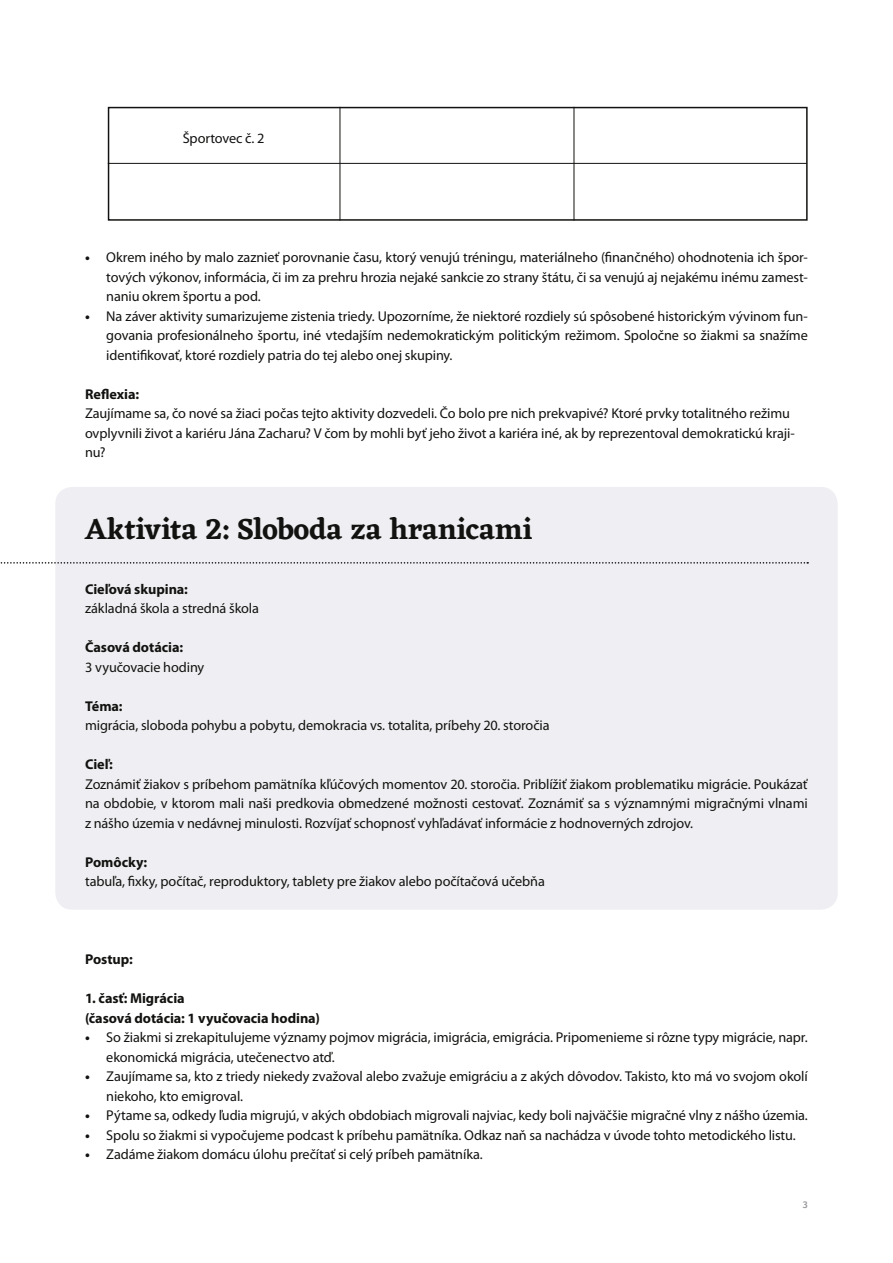
<style>
.page{position:relative;width:893px;height:1263px;background:#fff}
.page>*{position:absolute;margin:0;border:0;box-sizing:border-box;transform-origin:0 0}
.t1{font:600 30px "Eczar";letter-spacing:-.015em;color:#121310}
.t2{font:14.25px/19.5px "Myriad Pro";letter-spacing:-.01em;color:#121310;text-align:justify}
.t3{font:700 14.25px/19.5px "Myriad Pro";letter-spacing:-.005em;color:#121310}
.t4{font:500 9.75px "Fira Sans";color:#96969b}
.s1{font-weight:700}
</style>
<div class="page">
<div style="left:55px;top:487px;width:783px;height:423px;background:#efeff3;border-radius:17px"></div>
<svg style="left:0;top:562px;width:808px;height:2px"></svg>
<div style="left:108px;top:107px;width:700px;height:114px;border:2px solid #121310"></div>
<hr style="left:108px;top:163px;width:699px;height:1px;background:#121310">
<hr style="left:340px;top:107px;width:1px;height:114px;background:#121310">
<hr style="left:574px;top:107px;width:1px;height:114px;background:#121310">
<p class="t2" style="left:183px;top:128px;width:83px">Športovec č. 2</p>
<p class="t2" style="left:106px;top:248px;width:703px;text-indent:-21px"><span class="s1">•</span> Okrem iného by malo zaznieť porovnanie času, ktorý venujú tréningu, materiálneho (finančného) ohodnotenia ich špor&shy;tových výkonov, informácia, či im za prehru hrozia nejaké sankcie zo strany štátu, či sa venujú aj nejakému inému zamest&shy;naniu okrem športu a pod.</p>
<p class="t2" style="left:106px;top:306px;width:703px;text-indent:-21px"><span class="s1">•</span> Na záver aktivity sumarizujeme zistenia triedy. Upozorníme, že niektoré rozdiely sú spôsobené historickým vývinom fun&shy;govania profesionálneho športu, iné vtedajším nedemokratickým politickým režimom. Spoločne so žiakmi sa snažíme identifikovať, ktoré rozdiely patria do tej alebo onej skupiny.</p>
<p class="t3" style="left:85px;top:384px;width:56px">Reflexia:</p>
<p class="t2" style="left:85px;top:404px;width:711px;text-align:left">Zaujímame sa, čo nové sa žiaci počas tejto aktivity dozvedeli. Čo bolo pre nich prekvapivé? Ktoré prvky totalitného režimu ovplyvnili život a kariéru Jána Zacharu? V čom by mohli byť jeho život a kariéra iné, ak by reprezentoval demokratickú kraji&shy;nu?</p>
<h1 class="t1" style="left:85px;top:508px;width:449px">Aktivita 2: Sloboda za hranicami</h1>
<p class="t3" style="left:85px;top:579px;width:104px">Cieľová skupina:</p>
<p class="t2" style="left:85px;top:599px;width:175px">základná škola a stredná škola</p>
<p class="t3" style="left:85px;top:637px;width:100px">Časová dotácia:</p>
<p class="t2" style="left:85px;top:657px;width:121px">3 vyučovacie hodiny</p>
<p class="t3" style="left:85px;top:696px;width:39px">Téma:</p>
<p class="t2" style="left:85px;top:716px;width:466px">migrácia, sloboda pohybu a pobytu, demokracia vs. totalita, príbehy 20. storočia</p>
<p class="t3" style="left:85px;top:754px;width:29px">Cieľ:</p>
<p class="t2" style="left:85px;top:774px;width:724px">Zoznámiť žiakov s príbehom pamätníka kľúčových momentov 20. storočia. Priblížiť žiakom problematiku migrácie. Poukázať na obdobie, v ktorom mali naši predkovia obmedzené možnosti cestovať. Zoznámiť sa s významnými migračnými vlnami z nášho územia v nedávnej minulosti. Rozvíjať schopnosť vyhľadávať informácie z hodnoverných zdrojov.</p>
<p class="t3" style="left:85px;top:852px;width:64px">Pomôcky:</p>
<p class="t2" style="left:85px;top:872px;width:461px">tabuľa, fixky, počítač, reproduktory, tablety pre žiakov alebo počítačová učebňa</p>
<p class="t3" style="left:85px;top:949px;width:49px">Postup:</p>
<p class="t3" style="left:85px;top:988px;width:236px">1. časť: Migrácia<br>(časová dotácia: 1 vyučovacia hodina)</p>
<p class="t2" style="left:106px;top:1028px;width:703px;text-indent:-21px"><span class="s1">•</span> So žiakmi si zrekapitulujeme významy pojmov migrácia, imigrácia, emigrácia. Pripomenieme si rôzne typy migrácie, napr. ekonomická migrácia, utečenectvo atď.</p>
<p class="t2" style="left:106px;top:1067px;width:703px;text-indent:-21px"><span class="s1">•</span> Zaujímame sa, kto z triedy niekedy zvažoval alebo zvažuje emigráciu a z akých dôvodov. Takisto, kto má vo svojom okolí niekoho, kto emigroval.</p>
<p class="t2" style="left:85px;top:1106px;width:724px"><span class="s1">•</span> Pýtame sa, odkedy ľudia migrujú, v akých obdobiach migrovali najviac, kedy boli najväčšie migračné vlny z nášho územia.</p>
<p class="t2" style="left:85px;top:1125px;width:712px"><span class="s1">•</span> Spolu so žiakmi si vypočujeme podcast k príbehu pamätníka. Odkaz naň sa nachádza v úvode tohto metodického listu.</p>
<p class="t2" style="left:85px;top:1145px;width:399px"><span class="s1">•</span> Zadáme žiakom domácu úlohu prečítať si celý príbeh pamätníka.</p>
<p class="t4" style="left:803px;top:1197px;width:6px">3</p>
</div>
